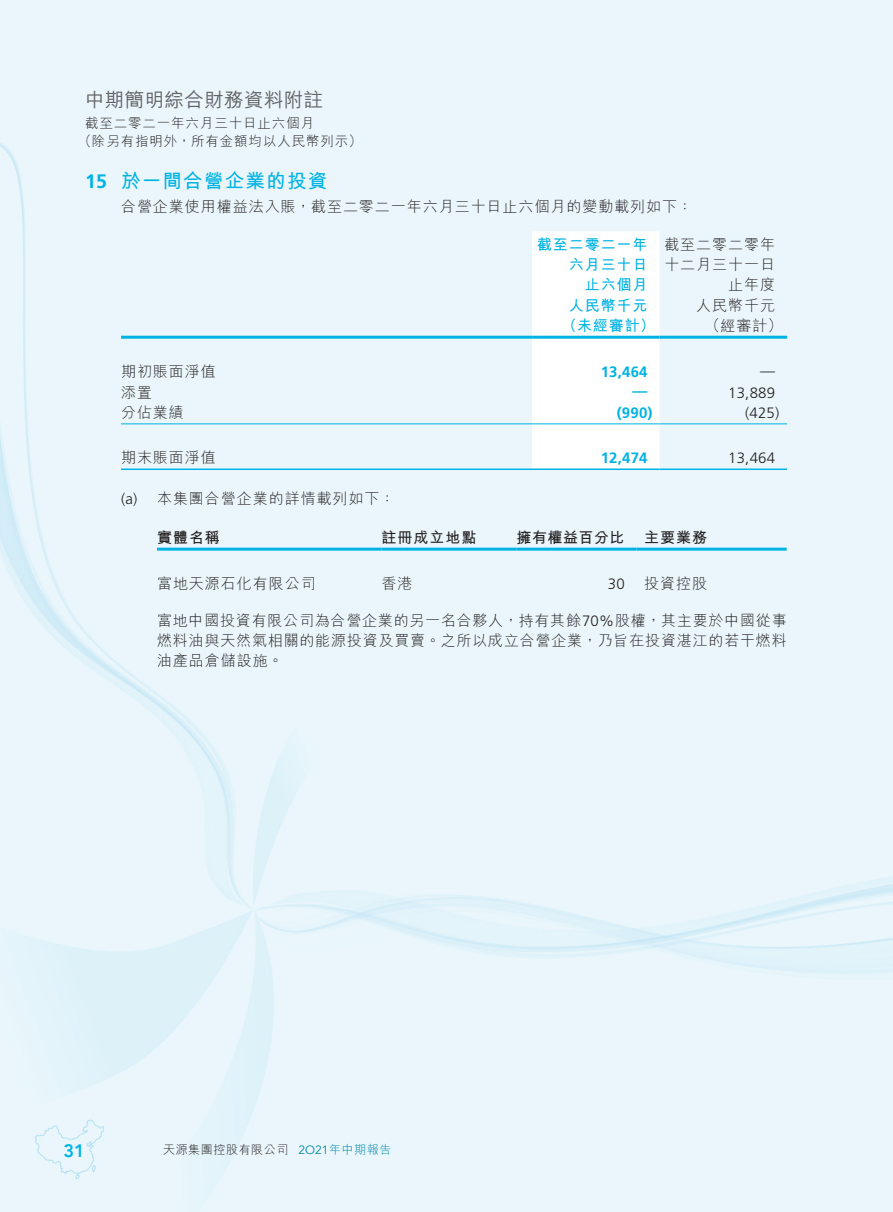
<style>
.page{position:relative;width:893px;height:1212px;background:#fff}
.page>*{position:absolute;margin:0;border:0;box-sizing:border-box;transform-origin:0 0}
.t1{font:500 19.5px "M Hei HK";letter-spacing:.02em;color:#636366}
._03_H1{font:700 19.5px "M Hei HK";letter-spacing:.065em;color:#00b3e4}
._03_H1-2{font:700 19.5px "Frutiger LT Std";color:#00b3e4}
.t2{font:800 18px "Avenir";color:#00b3e4}
._13_____P4{font:300 15px/20.2px "M Hei HK";letter-spacing:.055em;color:#231f20;text-align:justify}
._12___P2{font:300 15px "M Hei HK";letter-spacing:.065em;color:#231f20}
._15_Table_Stub{font:300 15px "M Hei HK";letter-spacing:.065em;color:#231f20}
._01_Body_Text{font:700 15px/20.2px "M Hei HK";letter-spacing:.065em;color:#00b3e4;text-align:right}
._01_Body_Text-2{font:300 15px/20.2px "M Hei HK";letter-spacing:.065em;color:#231f20;text-align:right}
._01_Body_Text-3{font:300 15px "Frutiger LT Std";letter-spacing:.015em;color:#231f20}
._01_Body_Text-4{font:700 15px "Frutiger LT Std";letter-spacing:.015em;color:#00b3e4}
._08____IN2{font:300 15px "M Hei HK";letter-spacing:.065em;color:#231f20}
._01_Body_Text-5{font:700 15px "M Hei HK";letter-spacing:.065em;color:#231f20}
._01_Body_Text-6{font:700 15px "M Hei HK";letter-spacing:.035em;color:#231f20}
._08____IN2-2{font:300 15px "Frutiger LT Std";color:#231f20}
.t3{font:300 13.5px/18px "M Hei HK";letter-spacing:.065em;color:#231f20}
.t4{font:300 12px "M Hei HK";letter-spacing:.05em;color:#231f20}
.t5{font:300 12px "M Hei HK";letter-spacing:.05em;color:#0088ac}
.s1{font-family:"Frutiger LT Std"}
.s2{font-family:"Avenir";font-weight:400}
</style>
<div class="page">
<svg style="left:532px;top:231px;width:128px;height:237px"></svg>
<hr style="left:121px;top:336px;width:411px;height:3px;background:#00b3e4">
<hr style="left:532px;top:336px;width:128px;height:3px;background:#00b3e4">
<hr style="left:660px;top:336px;width:127px;height:3px;background:#00b3e4">
<hr style="left:121px;top:423px;width:411px;height:1px;background:#00b3e4">
<hr style="left:532px;top:423px;width:128px;height:1px;background:#00b3e4">
<hr style="left:660px;top:423px;width:127px;height:1px;background:#00b3e4">
<hr style="left:121px;top:468px;width:411px;height:2px;background:#00b3e4">
<hr style="left:532px;top:468px;width:128px;height:2px;background:#00b3e4">
<hr style="left:660px;top:468px;width:127px;height:2px;background:#00b3e4">
<hr style="left:157px;top:548px;width:225px;height:3px;background:#00b3e4">
<hr style="left:382px;top:548px;width:135px;height:3px;background:#00b3e4">
<hr style="left:517px;top:548px;width:120px;height:3px;background:#00b3e4">
<hr style="left:637px;top:548px;width:150px;height:3px;background:#00b3e4">
<h1 class="t1" style="left:85px;top:86px;width:240px">中期簡明綜合財務資料附註</h1>
<p class="t3" style="left:78px;top:113px;width:285px;text-indent:7px">截至二零二一年六月三十日止六個月<br>（除另有指明外，所有金額均以人民幣列示(</p>
<p class="_03_H1-2" style="left:85px;top:169px;width:23px">15</p>
<p class="_03_H1" style="left:121px;top:166px;width:208px">於一間合營企業的投資</p>
<p class="_12___P2" style="left:121px;top:195px;width:573px">合營企業使用權益法入賬，截至二零二一年六月三十日止六個月的變動載列如下：</p>
<p class="_01_Body_Text" style="left:537px;top:233px;width:112px">截至二零二一年六月三十日<br>止六個月</p>
<p class="_01_Body_Text-2" style="left:664px;top:234px;width:112px">截至二零二零年十二月三十一日止年度</p>
<p class="_01_Body_Text-2" style="left:696px;top:294px;width:80px">人民幣千元</p>
<p class="_01_Body_Text" style="left:569px;top:294px;width:80px">人民幣千元</p>
<p class="_01_Body_Text" style="left:562px;top:314px;width:95px">（未經審計）</p>
<p class="_01_Body_Text-2" style="left:705px;top:315px;width:79px">（經審計(</p>
<p class="_15_Table_Stub" style="left:121px;top:361px;width:96px">期初賬面淨值</p>
<p class="_01_Body_Text-4" style="left:601px;top:363px;width:48px">13,464</p>
<p class="_01_Body_Text-3" style="left:760px;top:362px;width:16px">—</p>
<p class="_15_Table_Stub" style="left:121px;top:381px;width:32px">添置</p>
<p class="_01_Body_Text-4" style="left:633px;top:382px;width:16px">—</p>
<p class="_01_Body_Text-3" style="left:728px;top:384px;width:48px">13,889</p>
<p class="_15_Table_Stub" style="left:121px;top:402px;width:64px">分佔業績</p>
<p class="_01_Body_Text-4" style="left:617px;top:404px;width:37px">)990(</p>
<p class="_01_Body_Text-3" style="left:745px;top:404px;width:36px">)425(</p>
<p class="_15_Table_Stub" style="left:121px;top:447px;width:96px">期末賬面淨值</p>
<p class="_08____IN2" style="left:157px;top:488px;width:239px">本集團合營企業的詳情載列如下：</p>
<p class="_08____IN2-2" style="left:121px;top:491px;width:18px">a( )</p>
<p class="_01_Body_Text-4" style="left:601px;top:449px;width:48px">12,474</p>
<p class="_01_Body_Text-3" style="left:728px;top:449px;width:48px">13,464</p>
<p class="_01_Body_Text-5" style="left:157px;top:526px;width:64px">實體名稱</p>
<p class="_01_Body_Text-5" style="left:382px;top:526px;width:96px">註冊成立地點</p>
<p class="_01_Body_Text-6" style="left:517px;top:526px;width:109px">擁有權益百分比</p>
<p class="_01_Body_Text-5" style="left:644px;top:526px;width:64px">主要業務</p>
<p class="_15_Table_Stub" style="left:157px;top:573px;width:160px">富地天源石化有限公司</p>
<p class="_13_____P4" style="left:157px;top:609px;width:631px">富地中國投資有限公司為合營企業的另一名合夥人，持有其餘<span class="s1">70%</span>股權，其主要於中國從事燃料油與天然氣相關的能源投資及買賣。之所以成立合營企業，乃旨在投資湛江的若干燃料油產品倉儲設施。</p>
<p class="_15_Table_Stub" style="left:644px;top:573px;width:64px">投資控股</p>
<p class="_15_Table_Stub" style="left:382px;top:573px;width:32px">香港</p>
<p class="_01_Body_Text-3" style="left:608px;top:575px;width:18px">30</p>
<p class="t2" style="left:63px;top:1136px;width:23px">31</p>
<p class="t4" style="left:163px;top:1141px;width:127px">天源集團控股有限公司</p>
<p class="t5" style="left:298px;top:1141px;width:95px"><span class="s2">O2 21</span>年中期報告</p>
</div>
